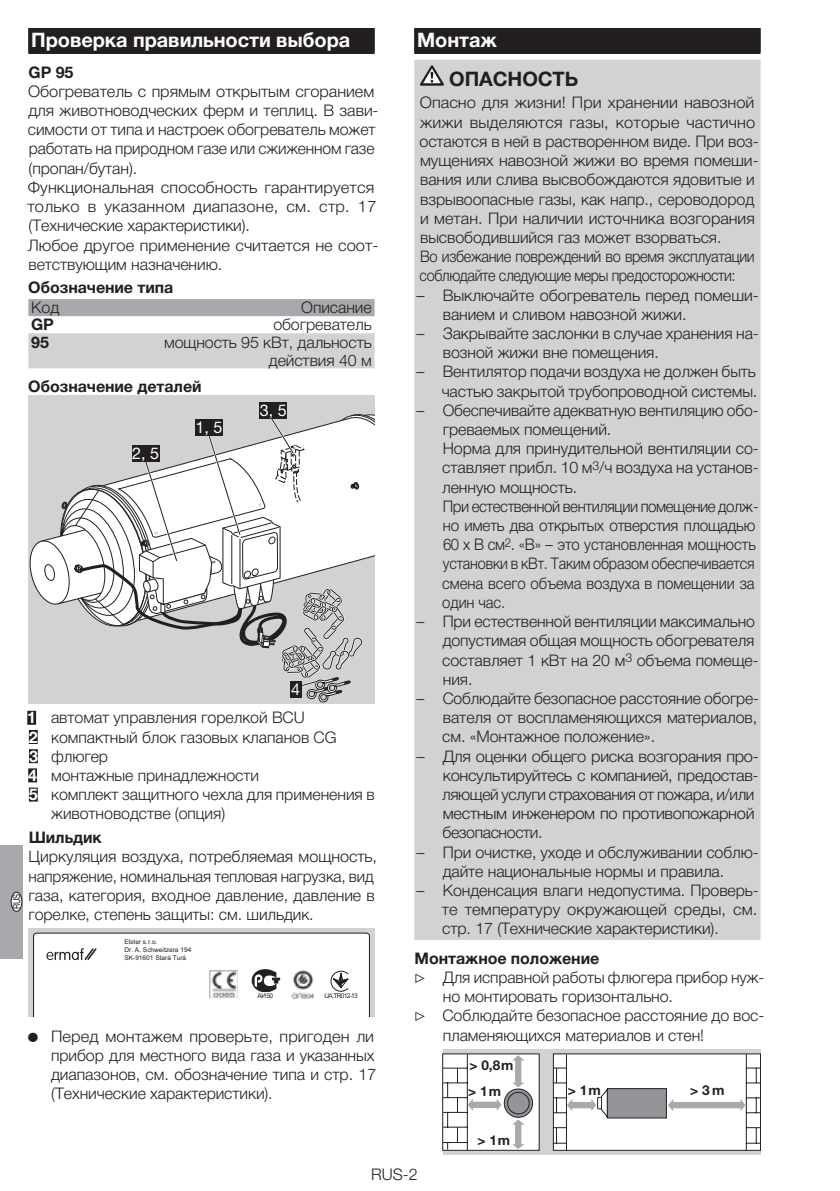
<style>
.page{position:relative;width:840px;height:1191px;background:#fff}
.page>*{position:absolute;margin:0;border:0;box-sizing:border-box;transform-origin:0 0}
.t1{font:700 20px "Helvetica Neue LT Pro";letter-spacing:-.005em;color:#fff}
.t2{font:700 20px "Helvetica Neue LT Pro";letter-spacing:-.005em;color:#231f20}
.t3{font:16.2px "Helvetica Neue LT Pro";color:#fff}
.t4{font:300 16px/19.2px "Helvetica Neue LT Pro";letter-spacing:-.005em;color:#231f20}
.t5{font:700 16px "Helvetica Neue LT Pro";letter-spacing:-.005em;color:#231f20}
.t6{font:700 13.6px "Helvetica Neue LT Pro";color:#231f20}
.t7{font:10px "Helvetica Neue LT Pro";color:#231f20;scale:.75 1}
.t8{font:10px "Helvetica Neue LT Pro";color:#231f20}
.t9{font:6.6px/7.8px "Arial";color:#231f20}
.t10{font:6.6px "Arial";letter-spacing:-.1em;color:#231f20}
.s1{font-weight:700;color:#fff}
.s2{font-family:"Lucida Sans Unicode";font-weight:400}
</style>
<div class="page">
<div style="left:0;top:845px;width:23px;height:113px;background:#a8a9ad"></div>
<div style="left:11px;top:892px;width:11px;height:19px;background:#fff;border-radius:50%"></div>
<div style="left:11px;top:891px;width:11px;height:20px;border:1px solid #231f20;border-radius:50%"></div>
<div style="left:28px;top:28px;width:346px;height:26px;background:#231f20"></div>
<div style="left:27px;top:711px;width:9px;height:14px;background:#231f20"></div>
<div style="left:29px;top:730px;width:9px;height:14px;background:#231f20"></div>
<div style="left:29px;top:749px;width:9px;height:14px;background:#231f20"></div>
<div style="left:28px;top:768px;width:9px;height:14px;background:#231f20"></div>
<div style="left:29px;top:787px;width:9px;height:14px;background:#231f20"></div>
<div style="left:28px;top:299px;width:346px;height:17px;background:#a8a9ad"></div>
<div style="left:28px;top:333px;width:346px;height:35px;background:#d1d2d4"></div>
<svg style="left:29px;top:398px;width:345px;height:305px"></svg>
<div style="left:195px;top:419px;width:28px;height:16px;background:#231f20"></div>
<div style="left:28px;top:928px;width:346px;height:88px;background:#d1d2d4"></div>
<svg style="left:33px;top:932px;width:336px;height:84px;background:#efefef"></svg>
<div style="left:414px;top:28px;width:346px;height:26px;background:#231f20"></div>
<div style="left:414px;top:60px;width:346px;height:880px;background:#d1d2d4"></div>
<svg style="left:420px;top:65px;width:23px;height:21px"></svg>
<svg style="left:442px;top:1049px;width:318px;height:105px;background:#c2c2c3"></svg>
<svg style="left:442px;top:1053px;width:98px;height:97px"></svg>
<svg style="left:554px;top:1055px;width:204px;height:93px"></svg>
<p class="t1" style="left:31px;top:27px;width:320px">Проверка правильности выбора</p>
<p class="t5" style="left:29px;top:62px;width:46px">GP 95</p>
<p class="t4" style="left:27px;top:81px;width:352px">Обогреватель с прямым открытым сгоранием для животноводческих ферм и теплиц. В зави&shy;симости от типа и настроек обогреватель может работать на природном газе или сжиженном газе (пропан/бутан).<br>Функциональная способность гарантируется только в указанном диапазоне, см. стр. 17 (Технические характеристики).<br>Любое другое применение считается не соот&shy;ветствующим назначению.</p>
<p class="t5" style="left:28px;top:278px;width:147px">Обозначение типа</p>
<p class="t4" style="left:31px;top:298px;width:29px">Код</p>
<p class="t4" style="left:301px;top:298px;width:72px">Описание</p>
<p class="t5" style="left:31px;top:315px;width:24px">GP</p>
<p class="t4" style="left:273px;top:315px;width:100px">обогреватель</p>
<p class="t5" style="left:31px;top:332px;width:19px">95</p>
<p class="t4" style="left:164px;top:332px;width:209px;line-height:18px;text-align:right">мощность 95 кВт, дальность действия 40 м</p>
<p class="t5" style="left:28px;top:376px;width:175px">Обозначение деталей</p>
<p class="t3" style="left:132px;top:444px;width:28px">2, 5</p>
<p class="t3" style="left:195px;top:417px;width:28px">1, 5</p>
<p class="t3" style="left:260px;top:400px;width:28px">3, 5</p>
<p class="t3" style="left:291px;top:679px;width:10px">4</p>
<p class="t4" style="left:27px;top:707px;width:279px"><span class="s1">1</span> автомат управления горелкой BCU</p>
<p class="t4" style="left:29px;top:727px;width:309px"><span class="s1">2</span> компактный блок газовых клапанов CG</p>
<p class="t4" style="left:29px;top:746px;width:81px"><span class="s1">3</span> флюгер</p>
<p class="t4" style="left:28px;top:765px;width:232px"><span class="s1">4</span> монтажные принадлежности</p>
<p class="t4" style="left:29px;top:784px;width:347px"><span class="s1">5</span> комплект защитного чехла для применения в</p>
<p class="t4" style="left:51px;top:803px;width:175px">животноводстве (опция)</p>
<p class="t5" style="left:29px;top:827px;width:75px">Шильдик</p>
<p class="t4" style="left:28px;top:846px;width:350px">Циркуляция воздуха, потребляемая мощность, напряжение, номинальная тепловая нагрузка, вид газа, категория, входное давление, давление в горелке, степень защиты: см. шильдик.</p>
<p class="t9" style="left:124px;top:938px;width:68px">Elster s.r.o.<br>Dr. A. Schweitzera 194<br>SK-91601 Stará Turá</p>
<p class="t9" style="left:257px;top:992px;width:17px">AИ 50</p>
<p class="t10" style="left:324px;top:991px;width:35px">UA.TR012-13</p>
<p class="t4" style="left:51px;top:1026px;width:326px;text-indent:-25px"><span class="s2">●</span> Перед монтажем проверьте, пригоден ли прибор для местного вида газа и указанных диапазонов, см. обозначение типа и стр. 17 (Технические характеристики).</p>
<p class="t7" style="left:11px;top:908px;width:21px;rotate:-90deg">RUS</p>
<p class="t8" style="left:67px;top:905px;width:9px;rotate:-90deg">H</p>
<p class="t1" style="left:417px;top:27px;width:81px">Монтаж</p>
<p class="t2" style="left:449px;top:66px;width:130px">ОПАСНОСТЬ</p>
<p class="t4" style="left:419px;top:93px;width:340px">Опасно для жизни! При хранении навозной жижи выделяются газы, которые частично остаются в ней в растворенном виде. При воз&shy;мущениях навозной жижи во время помеши&shy;вания или слива высвобождаются ядовитые и взрывоопасные газы, как напр., сероводород и метан. При наличии источника возгорания высвободившийся газ может взорваться.<br>Во избежание повреждений во время эксплуатации соблюдайте следующие меры предосторожности:</p>
<p class="t4" style="left:442px;top:285px;width:317px;text-indent:-26px">– Выключайте обогреватель перед помеши&shy;ванием и сливом навозной жижи.</p>
<p class="t4" style="left:442px;top:323px;width:317px;text-indent:-26px">– Закрывайте заслонки в случае хранения на&shy;возной жижи вне помещения.</p>
<p class="t4" style="left:416px;top:362px;width:342px;text-align:right">– Вентилятор подачи воздуха не должен быть частью закрытой трубопроводной системы.</p>
<p class="t4" style="left:442px;top:400px;width:318px;text-indent:-26px">– Обеспечивайте адекватную вентиляцию обо&shy;греваемых помещений.<br>Норма для принудительной вентиляции со&shy;ставляет прибл. 10 м<sup>3</sup>/ч воздуха на установ&shy;ленную мощность.<br>При естественной вентиляции помещение долж&shy;но иметь два открытых отверстия площадью 60 x B см<sup>2</sup>. «B» – это установленная мощность установки в кВт. Таким образом обеспечивается смена всего объема воздуха в помещении за один час.</p>
<p class="t4" style="left:442px;top:611px;width:318px;text-indent:-26px">– При естественной вентиляции максимально допустимая общая мощность обогревателя составляет 1 кВт на 20 м<sup>3</sup> объема помеще&shy;ния.</p>
<p class="t4" style="left:442px;top:688px;width:318px;text-align:justify;text-indent:-26px">– Соблюдайте безопасное расстояние обогре&shy;вателя от воспламеняющихся материалов, см. «Монтажное положение».</p>
<p class="t4" style="left:442px;top:746px;width:318px;text-indent:-26px">– Для оценки общего риска возгорания про&shy;консультируйтесь с компанией, предостав&shy;ляющей услуги страхования от пожара, и/или местным инженером по противопожарной безопасности.</p>
<p class="t4" style="left:416px;top:842px;width:343px;text-align:center">– При очистке, уходе и обслуживании соблю&shy;дайте национальные нормы и правила.</p>
<p class="t4" style="left:441px;top:880px;width:318px;text-align:justify;text-indent:-25px">– Конденсация влаги недопустима. Проверь&shy;те температуру окружающей среды, см. стр. 17 (Технические характеристики).</p>
<p class="t5" style="left:414px;top:948px;width:186px">Монтажное положение</p>
<p class="t4" style="left:413px;top:967px;width:352px"><span class="s2">▷</span> Для исправной работы флюгера прибор нуж-</p>
<p class="t4" style="left:442px;top:986px;width:232px">но монтировать горизонтально.</p>
<p class="t4" style="left:413px;top:1005px;width:352px"><span class="s2">▷</span> Соблюдайте безопасное расстояние до вос-</p>
<p class="t4" style="left:442px;top:1025px;width:263px">пламеняющихся материалов и стен!</p>
<p class="t6" style="left:469px;top:1056px;width:46px">&gt; 0,8 m</p>
<p class="t6" style="left:468px;top:1082px;width:34px">&gt; 1 m</p>
<p class="t6" style="left:477px;top:1131px;width:34px">&gt; 1 m</p>
<p class="t6" style="left:567px;top:1081px;width:35px">&gt; 1 m</p>
<p class="t6" style="left:689px;top:1081px;width:36px">&gt; 3 m</p>
<p class="t4" style="left:371px;top:1164px;width:48px">RUS-2</p>
</div>
